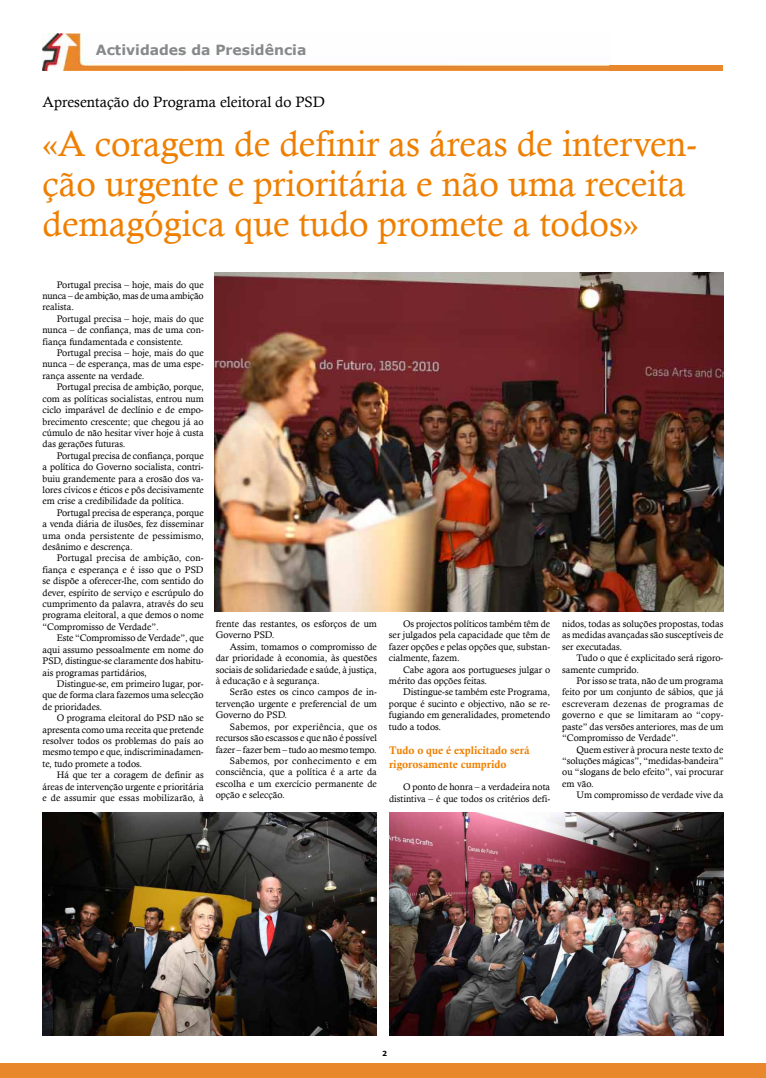
<style>
.page{position:relative;width:766px;height:1078px;background:#fff}
.page>*{position:absolute;margin:0;border:0;box-sizing:border-box;transform-origin:0 0}
.t1{font:36px/40px "Calisto";color:#ee7f00}
.t2{font:15px "Calisto";color:#000}
.t3{font:700 14px "Verdana";color:#87888a}
.t4{font:11px/13.2px "Calis MT Bol";color:#ee7f00}
.t5{font:9.5px/11.4px "Calisto";color:#000;text-align:justify}
.t6{font:9.5px "Calisto";letter-spacing:.03em;color:#000}
.t7{font:9.5px "Calisto";letter-spacing:.025em;color:#000}
.t8{font:700 7px "Verdana";color:#000}
</style>
<div class="page">
<img style="left:43px;top:34px;width:567px;height:37px">
<div style="left:609px;top:66px;width:113px;height:5px;background:#e9872c"></div>
<div style="left:0;top:1063px;width:765px;height:14px;background:#e9872c"></div>
<img style="left:389px;top:812px;width:334px;height:223px">
<img style="left:43px;top:812px;width:334px;height:223px">
<img style="left:214px;top:272px;width:509px;height:339px">
<h3 class="t3" style="left:96px;top:41px;width:212px">Actividades da Presidência</h3>
<h2 class="t2" style="left:43px;top:93px;width:284px">Apresentação do Programa eleitoral do PSD</h2>
<h1 class="t1" style="left:43px;top:123px;width:655px">«A coragem de definir as áreas de interven&shy;ção urgente e prioritária e não uma receita demagógica que tudo promete a todos»</h1>
<p class="t5" style="left:43px;top:278px;width:163px;text-indent:14px">Portugal precisa – hoje, mais do que nunca – de ambição, mas de uma ambição realista.</p>
<p class="t5" style="left:43px;top:313px;width:163px;text-indent:14px">Portugal precisa – hoje, mais do que nunca – de confiança, mas de uma con&shy;fiança fundamentada e consistente.</p>
<p class="t5" style="left:43px;top:347px;width:163px;text-indent:14px">Portugal precisa – hoje, mais do que nunca – de esperança, mas de uma espe&shy;rança assente na verdade.</p>
<p class="t5" style="left:43px;top:381px;width:163px;text-indent:14px">Portugal precisa de ambição, porque, com as políticas socialistas, entrou num ciclo imparável de declínio e de empo&shy;brecimento crescente; que chegou já ao cúmulo de não hesitar viver hoje à custa das gerações futuras.</p>
<p class="t5" style="left:43px;top:449px;width:163px;text-indent:14px">Portugal precisa de confiança, porque a política do Governo socialista, contri&shy;buiu grandemente para a erosão dos va&shy;lores cívicos e éticos e pôs decisivamente em crise a credibilidade da política.</p>
<p class="t5" style="left:43px;top:506px;width:163px;text-indent:14px">Portugal precisa de esperança, porque a venda diária de ilusões, fez disseminar uma onda persistente de pessimismo, desânimo e descrença.</p>
<p class="t5" style="left:43px;top:552px;width:163px;text-indent:14px">Portugal precisa de ambição, con&shy;fiança e esperança e é isso que o PSD se dispõe a oferecer-lhe, com sentido do dever, espírito de serviço e escrúpulo do cumprimento da palavra, através do seu programa eleitoral, a que demos o nome “Compromisso de Verdade”.</p>
<p class="t5" style="left:43px;top:632px;width:163px;text-indent:14px">Este “Compromisso de Verdade”, que aqui assumo pessoalmente em nome do PSD, distingue-se claramente dos habitu&shy;ais programas partidários,</p>
<p class="t5" style="left:43px;top:677px;width:163px;text-indent:14px">Distingue-se, em primeiro lugar, por&shy;que de forma clara fazemos uma selecção de prioridades.</p>
<p class="t5" style="left:43px;top:712px;width:163px;text-indent:14px">O programa eleitoral do PSD não se apresenta como uma receita que pretende resolver todos os problemas do país ao mesmo tempo e que, indiscriminadamen&shy;te, tudo promete a todos.</p>
<p class="t5" style="left:43px;top:769px;width:163px;text-indent:14px">Há que ter a coragem de definir as áreas de intervenção urgente e prioritária e de assumir que essas mobilizarão, à</p>
<p class="t5" style="left:216px;top:617px;width:163px">frente das restantes, os esforços de um<br>Governo PSD.</p>
<p class="t5" style="left:216px;top:640px;width:163px;text-indent:14px">Assim, tomamos o compromisso de dar prioridade à economia, às questões sociais de solidariedade e saúde, à justiça, à educação e à segurança.</p>
<p class="t5" style="left:216px;top:686px;width:163px;text-indent:14px">Serão estes os cinco campos de in&shy;tervenção urgente e preferencial de um Governo do PSD.</p>
<p class="t6" style="left:230px;top:720px;width:148px">Sabemos, por experiência, que os</p>
<p class="t5" style="left:216px;top:731px;width:163px">recursos são escassos e que não é possível</p>
<p class="t5" style="left:216px;top:743px;width:163px">fazer – fazer bem – tudo ao mesmo tempo.</p>
<p class="t7" style="left:230px;top:755px;width:148px">Sabemos, por conhecimento e em</p>
<p class="t5" style="left:216px;top:766px;width:163px">consciência, que a política é a arte da</p>
<p class="t5" style="left:216px;top:777px;width:163px">escolha e um exercício permanente de</p>
<p class="t5" style="left:216px;top:788px;width:70px">opção e selecção.</p>
<p class="t5" style="left:389px;top:617px;width:163px;text-indent:14px">Os projectos políticos também têm de ser julgados pela capacidade que têm de fazer opções e pelas opções que, substan&shy;cialmente, fazem.</p>
<p class="t5" style="left:389px;top:663px;width:163px;text-indent:14px">Cabe agora aos portugueses julgar o mérito das opções feitas.</p>
<p class="t5" style="left:389px;top:686px;width:163px;text-indent:14px">Distingue-se também este Programa, porque é sucinto e objectivo, não se re&shy;fugiando em generalidades, prometendo tudo a todos.</p>
<p class="t4" style="left:389px;top:743px;width:142px">Tudo o que é explicitado será rigorosamente cumprido</p>
<p class="t5" style="left:389px;top:781px;width:163px;text-align:right">O ponto de honra – a verdadeira nota distintiva – é que todos os critérios defi-</p>
<p class="t5" style="left:562px;top:617px;width:163px">nidos, todas as soluções propostas, todas as medidas avançadas são susceptíveis de ser executadas.</p>
<p class="t5" style="left:562px;top:652px;width:163px;text-indent:14px">Tudo o que é explicitado será rigoro&shy;samente cumprido.</p>
<p class="t5" style="left:562px;top:674px;width:163px;text-indent:14px">Por isso se trata, não de um programa feito por um conjunto de sábios, que já escreveram dezenas de programas de governo e que se limitaram ao “copy&shy;paste” das versões anteriores, mas de um “Compromisso de Verdade”.</p>
<p class="t5" style="left:562px;top:743px;width:163px;text-indent:14px">Quem estiver à procura neste texto de “soluções mágicas”, “medidas-bandeira” ou “slogans de belo efeito”, vai procurar em vão.</p>
<p class="t5" style="left:576px;top:788px;width:148px">Um compromisso de verdade vive da</p>
<p class="t8" style="left:382px;top:1049px;width:6px">2</p>
</div>
